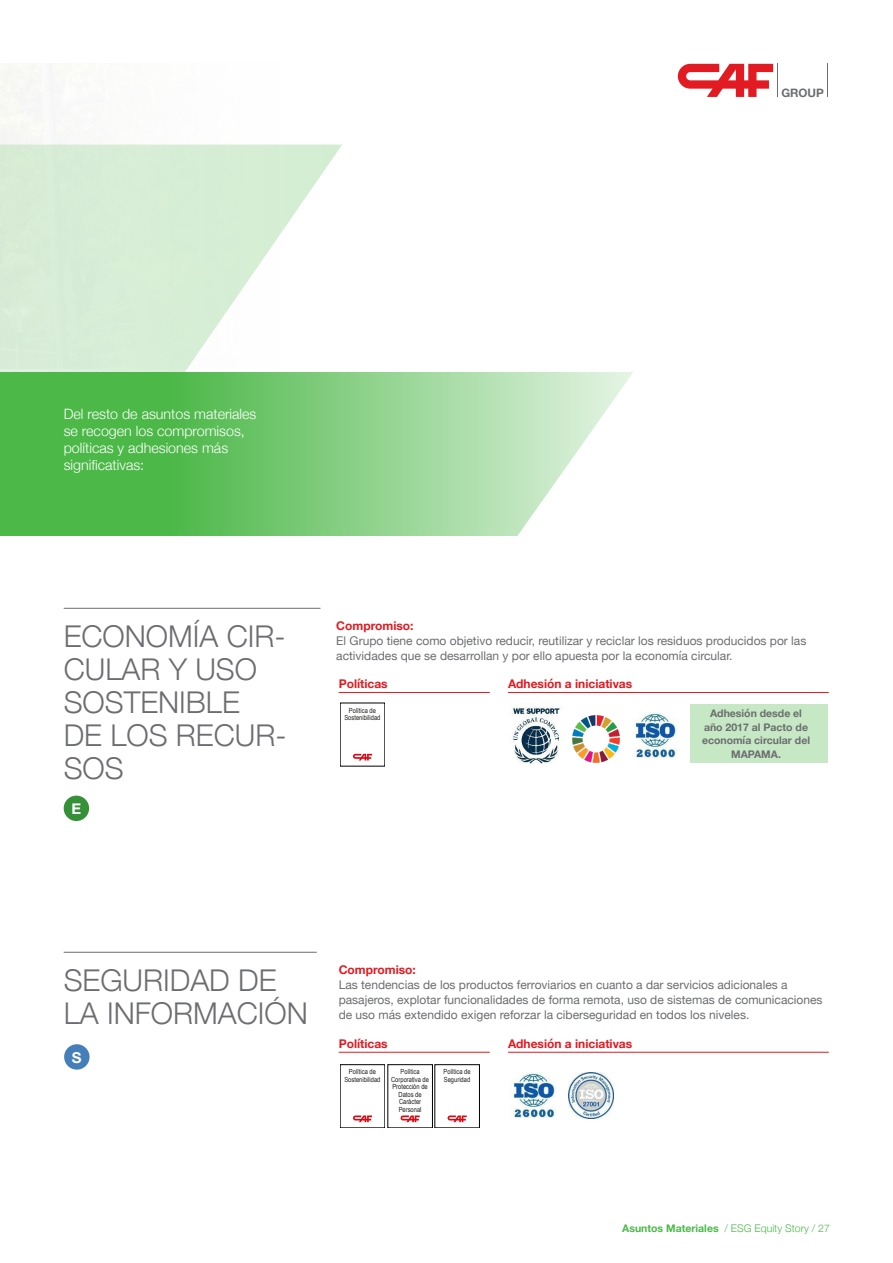
<style>
.page{position:relative;width:893px;height:1263px;background:#fff}
.page>*{position:absolute;margin:0;border:0;box-sizing:border-box;transform-origin:0 0}
.ESTILO_2{font:300 30px/33px "Helvetica Neue";color:#6c6d70}
.Titulo_1_-_HELVETICA{font:700 15px "Helvetica Neue";color:#fff}
.Subtitulo_1_-_negro{font:300 14.25px/17.1px "Helvetica Neue";color:#fff}
.texto_columnas{font:12px/15px "Helvetica Neue";color:#6c6d70}
.TITULOS_4{font:700 12px "Helvetica Neue";color:#e21a21}
.texto_columnas-2{font:700 12px "Helvetica Neue";color:#e21a21}
.t1{font:700 11.55px "Helvetica Neue";color:#6c6d70}
.texto_columnas-3{font:700 10.5px/13.5px "Helvetica Neue";color:#6c6d70;text-align:center}
.paginación{font:300 10.5px "Helvetica Neue";color:#4cb848}
.t2{font:7.05px/7.5px "Arial Narrow";color:#1d1d1b;text-align:center}
.s1{font-weight:700}
</style>
<div class="page">
<div style="left:690px;top:704px;width:138px;height:59px;background:#c6e8c4"></div>
<hr style="left:64px;top:608px;width:256px;height:1px;background:#6c6d70">
<hr style="left:339px;top:692px;width:151px;height:1px;background:#e21a21">
<hr style="left:508px;top:692px;width:321px;height:1px;background:#e21a21">
<img style="left:512px;top:703px;width:50px;height:61px">
<img style="left:632px;top:712px;width:45px;height:46px">
<svg style="left:0;top:372px;width:633px;height:164px;background:#87cf85"></svg>
<hr style="left:64px;top:952px;width:253px;height:1px;background:#6c6d70">
<hr style="left:339px;top:1052px;width:151px;height:1px;background:#e21a21">
<hr style="left:508px;top:1052px;width:321px;height:1px;background:#e21a21">
<img style="left:511px;top:1072px;width:45px;height:46px">
<img style="left:568px;top:1072px;width:46px;height:46px">
<svg style="left:0;top:145px;width:342px;height:227px;fill:#d7eed6"></svg>
<div style="left:64px;top:796px;width:25px;height:25px;background:#359137;border-radius:50%"></div>
<div style="left:64px;top:1044px;width:26px;height:26px;background:#457fba;border-radius:50%"></div>
<img style="left:572px;top:715px;width:48px;height:48px">
<svg style="left:353px;top:754px;width:19px;height:6px"></svg>
<svg style="left:353px;top:1115px;width:19px;height:7px"></svg>
<svg style="left:401px;top:1115px;width:19px;height:7px"></svg>
<svg style="left:448px;top:1115px;width:19px;height:7px"></svg>
<p class="t1" style="left:781px;top:84px;width:44px">GROUP</p>
<p class="Subtitulo_1_-_negro" style="left:64px;top:404px;width:194px">Del resto de asuntos materiales se recogen los compromisos, políticas y adhesiones más significativas:</p>
<p class="ESTILO_2" style="left:64px;top:617px;width:224px">ECONOMÍA CIR-<br>CULAR Y USO<br>SOSTENIBLE<br>DE LOS RECUR-<br>SOS</p>
<p class="Titulo_1_-_HELVETICA" style="left:71px;top:797px;width:11px">E</p>
<p class="texto_columnas-2" style="left:336px;top:616px;width:79px">Compromiso:</p>
<p class="texto_columnas" style="left:336px;top:633px;width:472px">El Grupo tiene como objetivo reducir, reutilizar y reciclar los residuos producidos por las actividades que se desarrollan y por ello apuesta por la economía circular.</p>
<p class="TITULOS_4" style="left:339px;top:674px;width:51px">Políticas</p>
<p class="TITULOS_4" style="left:508px;top:674px;width:126px">Adhesión a iniciativas</p>
<p class="t2" style="left:344px;top:706px;width:37px">Política de<br>Sostenibilidad</p>
<p class="texto_columnas-3" style="left:702px;top:707px;width:110px">Adhesión desde el año 2017 al Pacto de economía circular del<br>MAPAMA.</p>
<p class="ESTILO_2" style="left:64px;top:961px;width:246px">SEGURIDAD DE<br>LA INFORMACIÓN</p>
<p class="texto_columnas-2" style="left:339px;top:960px;width:79px">Compromiso:</p>
<p class="texto_columnas" style="left:339px;top:977px;width:485px">Las tendencias de los productos ferroviarios en cuanto a dar servicios adicionales a pasajeros, explotar funcionalidades de forma remota, uso de sistemas de comunicaciones de uso más extendido exigen reforzar la ciberseguridad en todos los niveles.</p>
<p class="TITULOS_4" style="left:339px;top:1034px;width:51px">Políticas</p>
<p class="TITULOS_4" style="left:508px;top:1034px;width:126px">Adhesión a iniciativas</p>
<p class="Titulo_1_-_HELVETICA" style="left:72px;top:1045px;width:11px">S</p>
<p class="t2" style="left:344px;top:1068px;width:37px">Política de<br>Sostenibilidad</p>
<p class="t2" style="left:391px;top:1068px;width:39px">Política<br>Corporativa de<br>Protección de<br>Datos de<br>Carácter<br>Personal</p>
<p class="t2" style="left:444px;top:1068px;width:28px;text-align:left">Política de<br>Seguridad</p>
<p class="paginación" style="left:622px;top:1219px;width:209px"><span class="s1">Asuntos Materiales</span> / ESG Equity Story / 27</p>
</div>
